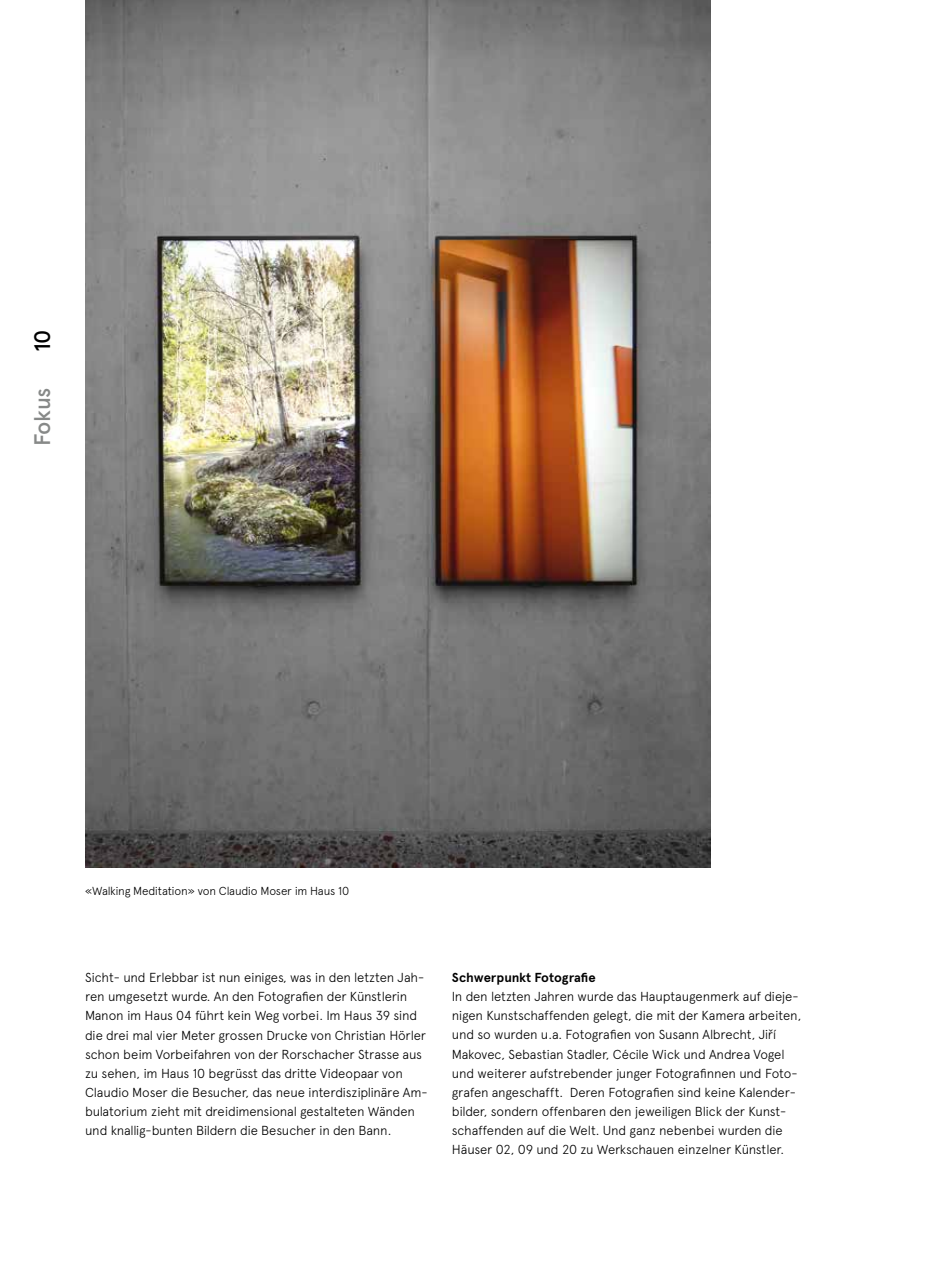
<style>
.page{position:relative;width:936px;height:1276px;background:#fff}
.page>*{position:absolute;margin:0;border:0;box-sizing:border-box;transform-origin:0 0}
.t1{font:500 22.5px "Apercu";letter-spacing:-.03em;color:#878988}
.t2{font:500 22.5px "Apercu";color:#000}
.t3{font:300 13.05px/19.2px "Apercu";letter-spacing:-.015em;color:#000}
.t4{font:700 13.05px "Apercu";letter-spacing:-.005em;color:#000}
.t5{font:300 11.7px "Apercu";letter-spacing:-.02em;color:#000}
</style>
<div class="page">
<img style="left:85px;top:0;width:625px;height:867px">
<h1 class="t2" style="left:29px;top:352px;width:24px;rotate:-90deg">10</h1>
<h1 class="t1" style="left:29px;top:446px;width:60px;rotate:-90deg">Fokus</h1>
<p class="t5" style="left:85px;top:883px;width:265px">«Walking Meditation» von Claudio Moser im Haus 10</p>
<p class="t3" style="left:85px;top:967px;width:344px">Sicht- und Erlebbar ist nun einiges, was in den letzten Jah&shy;ren umgesetzt wurde. An den Fotografien der Künstlerin Manon im Haus 04 führt kein Weg vorbei. Im Haus 39 sind die drei mal vier Meter grossen Drucke von Christian Hörler schon beim Vorbeifahren von der Rorschacher Strasse aus zu sehen, im Haus 10 begrüsst das dritte Videopaar von Claudio Moser die Besucher, das neue interdisziplinäre Am&shy;bulatorium zieht mit dreidimensional gestalteten Wänden und knallig-bunten Bildern die Besucher in den Bann.</p>
<p class="t4" style="left:452px;top:969px;width:145px">Schwerpunkt Fotografie</p>
<p class="t3" style="left:452px;top:987px;width:351px">In den letzten Jahren wurde das Hauptaugenmerk auf dieje&shy;nigen Kunstschaffenden gelegt, die mit der Kamera arbeiten, und so wurden u.a. Fotografien von Susann Albrecht, Jiˇrí Makovec, Sebastian Stadler, Cécile Wick und Andrea Vogel und weiterer aufstrebender junger Fotografinnen und Foto&shy;grafen angeschafft. Deren Fotografien sind keine Kalender&shy;bilder, sondern offenbaren den jeweiligen Blick der Kunst&shy;schaffenden auf die Welt. Und ganz nebenbei wurden die Häuser 02, 09 und 20 zu Werkschauen einzelner Künstler.</p>
</div>
